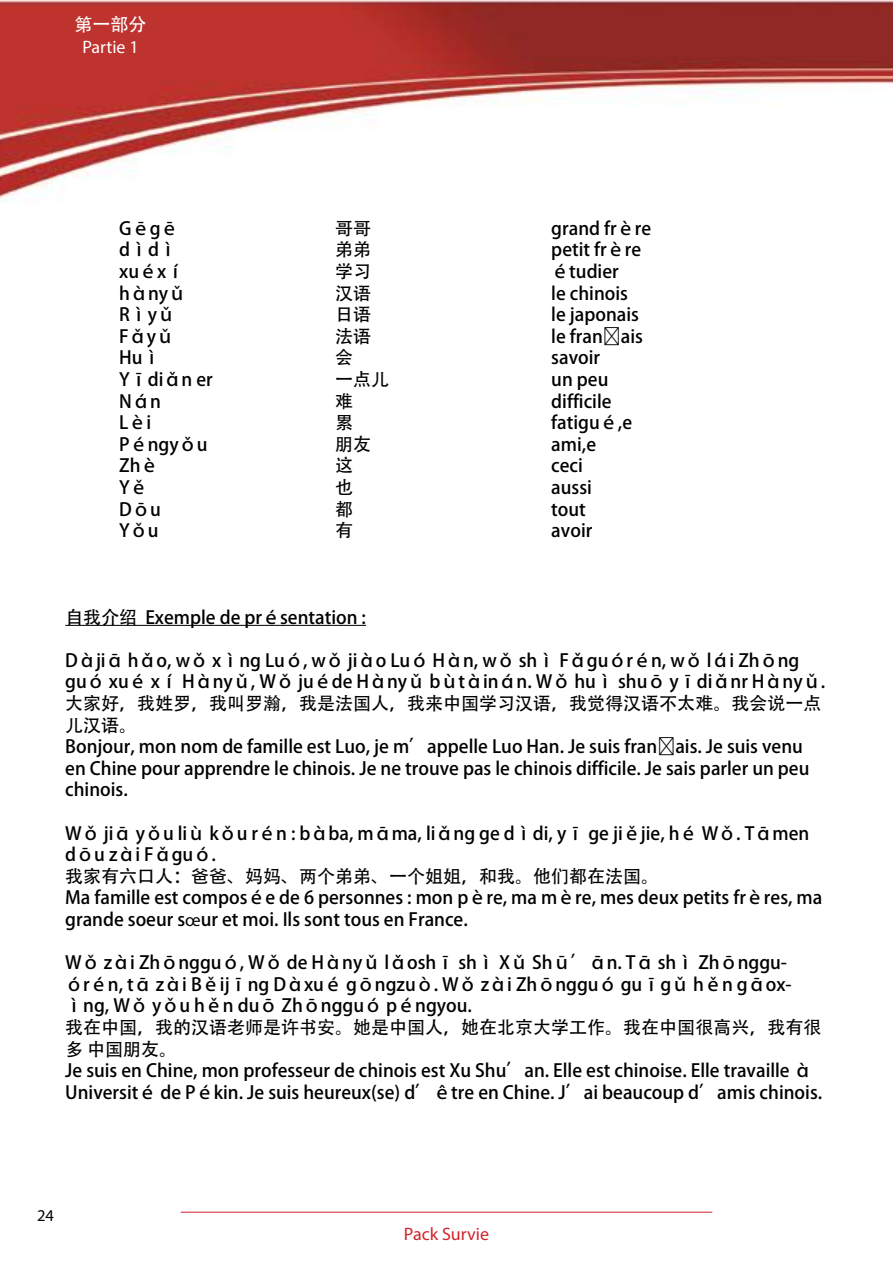
<style>
.page{position:relative;width:893px;height:1263px;background:#fff}
.page>*{position:absolute;margin:0;border:0;box-sizing:border-box;transform-origin:0 0}
.t1{font:18px/21.6px "Adobe Heiti Std";color:#000}
.t2{font:18px "Myriad Pro";color:#d2232a}
.t3{font:18px "Myriad Pro";color:#fff}
.t4{font:18px "Adobe Heiti Std";color:#fff}
.t5{font:16.5px "Myriad Pro";color:#000}
.s1{font-family:"Myriad Pro"}
</style>
<div class="page">
<img style="left:0;top:0;width:893px;height:202px">
<hr style="left:181px;top:1212px;width:531px;height:1px;background:#d2232a">
<hr style="left:65px;top:625px;width:301px;height:1px;background:#000">
<p class="t4" style="left:75px;top:14px;width:73px">第一部分</p>
<p class="t3" style="left:82px;top:36px;width:58px">Partie 1</p>
<p class="t1" style="left:119px;top:218px;width:61px">Gēgē</p>
<p class="t1" style="left:335px;top:218px;width:37px">哥哥</p>
<p class="t1" style="left:551px;top:218px;width:101px">grand frère</p>
<p class="t1" style="left:119px;top:239px;width:59px">dìdì</p>
<p class="t1" style="left:335px;top:239px;width:37px">弟弟</p>
<p class="t1" style="left:551px;top:239px;width:91px">petit frère</p>
<p class="t1" style="left:119px;top:261px;width:67px">xuéxí</p>
<p class="t1" style="left:335px;top:261px;width:37px">学习</p>
<p class="t1" style="left:551px;top:261px;width:69px">étudier</p>
<p class="t1" style="left:119px;top:283px;width:68px">hànyǔ</p>
<p class="t1" style="left:335px;top:283px;width:37px">汉语</p>
<p class="t1" style="left:551px;top:283px;width:78px">le chinois</p>
<p class="t1" style="left:119px;top:304px;width:58px">Rìyǔ</p>
<p class="t1" style="left:335px;top:304px;width:37px">日语</p>
<p class="t1" style="left:551px;top:304px;width:89px">le japonais</p>
<p class="t1" style="left:119px;top:326px;width:56px">Fǎyǔ</p>
<p class="t1" style="left:335px;top:326px;width:37px">法语</p>
<p class="t1" style="left:551px;top:326px;width:93px">le français</p>
<p class="t1" style="left:119px;top:347px;width:43px">Huì</p>
<p class="t1" style="left:335px;top:347px;width:19px">会</p>
<p class="t1" style="left:551px;top:347px;width:50px">savoir</p>
<p class="t1" style="left:119px;top:369px;width:95px">Yīdiǎn er</p>
<p class="t1" style="left:335px;top:369px;width:55px">一点儿</p>
<p class="t1" style="left:551px;top:369px;width:59px">un peu</p>
<p class="t1" style="left:119px;top:391px;width:43px">Nán</p>
<p class="t1" style="left:335px;top:391px;width:19px">难</p>
<p class="t1" style="left:551px;top:391px;width:62px">difficile</p>
<p class="t1" style="left:119px;top:412px;width:34px">Lèi</p>
<p class="t1" style="left:335px;top:412px;width:19px">累</p>
<p class="t1" style="left:551px;top:412px;width:82px">fatigué,e</p>
<p class="t1" style="left:119px;top:434px;width:90px">Péngyǒu</p>
<p class="t1" style="left:335px;top:434px;width:37px">朋友</p>
<p class="t1" style="left:551px;top:434px;width:46px">ami,e</p>
<p class="t1" style="left:119px;top:455px;width:41px">Zhè</p>
<p class="t1" style="left:335px;top:455px;width:19px">这</p>
<p class="t1" style="left:551px;top:455px;width:33px">ceci</p>
<p class="t1" style="left:119px;top:477px;width:30px">Yě</p>
<p class="t1" style="left:335px;top:477px;width:19px">也</p>
<p class="t1" style="left:551px;top:477px;width:42px">aussi</p>
<p class="t1" style="left:119px;top:499px;width:43px">Dōu</p>
<p class="t1" style="left:335px;top:499px;width:19px">都</p>
<p class="t1" style="left:551px;top:499px;width:36px">tout</p>
<p class="t1" style="left:119px;top:520px;width:41px">Yǒu</p>
<p class="t1" style="left:335px;top:520px;width:19px">有</p>
<p class="t1" style="left:551px;top:520px;width:43px">avoir</p>
<p class="t1" style="left:65px;top:607px;width:302px">自我介绍 Exemple de présentation :</p>
<p class="t1" style="left:65px;top:650px;width:761px">Dàjiā hǎo, wǒ xìng Luó, wǒ jiào Luó Hàn, wǒ shì Fǎguórén, wǒ lái Zhōng guó xué xí Hànyǔ, Wǒ juéde Hànyǔ bùtàinán. Wǒ huì shuō yīdiǎnr Hànyǔ.大家好，我姓罗，我叫罗瀚，我是法国人，我来中国学习汉语，我觉得汉语不太难。我会说一点儿汉语。<br>Bonjour, mon nom de famille est Luo, je m’appelle Luo Han. Je suis français. Je suis venu en Chine pour apprendre le chinois. Je ne trouve pas le chinois difficile. Je sais parler un peu chinois.</p>
<p class="t1" style="left:65px;top:823px;width:759px">Wǒ jiā yǒu liù kǒu rén : bàba, māma, liǎng ge dìdi, yī ge jiějie, hé Wǒ. Tāmen dōu zài Fǎguó.<br>我家有六口人：爸爸、妈妈、两个弟弟、一个姐姐，和我。他们都在法国。<br>Ma famille est composée de 6 personnes : mon père, ma mère, mes deux petits frères, ma grande soeur s<span class="s1">œ</span>ur et moi. Ils sont tous en France.</p>
<p class="t1" style="left:65px;top:952px;width:758px">Wǒ zài Zhōngguó, Wǒ de Hànyǔ lǎoshī shì Xǔ Shū’ān. Tā shì Zhōnggu&shy;órén, tā zài Běijīng Dàxué gōngzuò. Wǒ zài Zhōngguó guīgǔ hěn gāox&shy;ìng, Wǒ yǒu hěn duō Zhōngguó péngyou.<br>我在中国，我的汉语老师是许书安。她是中国人，她在北京大学工作。我在中国很高兴，我有很多 中国朋友。<br>Je suis en Chine, mon professeur de chinois est Xu Shu’an. Elle est chinoise. Elle travaille à Université de Pékin. Je suis heureux(se) d’être en Chine. J’ai beaucoup d’amis chinois.</p>
<p class="t5" style="left:37px;top:1206px;width:18px">24</p>
<p class="t2" style="left:404px;top:1223px;width:87px">Pack Survie</p>
</div>
